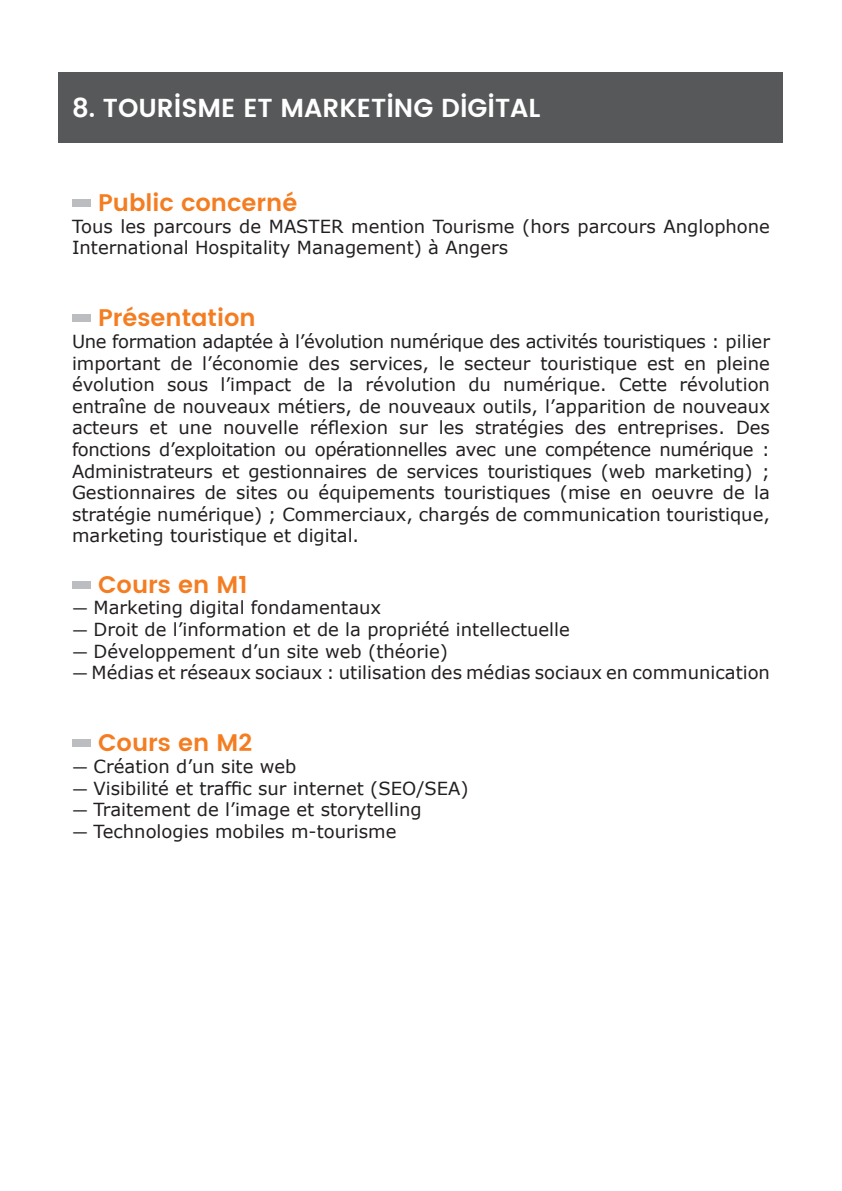
<style>
.page{position:relative;width:842px;height:1191px;background:#fff}
.page>*{position:absolute;margin:0;border:0;box-sizing:border-box;transform-origin:0 0}
.t1{font:700 26px "UA Poppins Titre";color:#fff}
.t2{font:700 24px "UA Poppins Texte";color:#f47d21}
.t3{font:18px/21.6px "Verdana";color:#231f20}
.s1{font-size:16px}
</style>
<div class="page">
<div style="left:59px;top:72px;width:724px;height:71px;background:#57585a"></div>
<div style="left:72px;top:199px;width:19px;height:8px;background:#bcbdc0"></div>
<div style="left:72px;top:314px;width:19px;height:8px;background:#bcbdc0"></div>
<div style="left:72px;top:581px;width:19px;height:7px;background:#bcbdc0"></div>
<div style="left:72px;top:739px;width:19px;height:8px;background:#bcbdc0"></div>
<p class="t1" style="left:72px;top:92px;width:470px">8. TOURISME ET MARKETING DIGITAL</p>
<p class="t2" style="left:98px;top:185px;width:201px">Public concerné</p>
<p class="t3" style="left:72px;top:216px;width:699px">Tous les parcours de MASTER mention Tourisme (hors parcours Anglophone<br>International Hospitality Management) à Angers</p>
<p class="t2" style="left:98px;top:300px;width:159px">Présentation</p>
<p class="t3" style="left:72px;top:331px;width:699px;text-align:justify">Une formation adaptée à l’évolution numérique des activités touristiques : pilier important de l’économie des services, le secteur touristique est en pleine évolution sous l’impact de la révolution du numérique. Cette révolution entraîne de nouveaux métiers, de nouveaux outils, l’apparition de nouveaux acteurs et une nouvelle réflexion sur les stratégies des entreprises. Des fonctions d’exploitation ou opérationnelles avec une compétence numérique :<br>Administrateurs et gestionnaires de services touristiques (web marketing) ; Gestionnaires de sites ou équipements touristiques (mise en oeuvre de la stratégie numérique) ; Commerciaux, chargés de communication touristique, marketing touristique et digital.</p>
<p class="t2" style="left:98px;top:566px;width:151px">Cours en M1</p>
<p class="t3" style="left:72px;top:597px;width:311px"><span class="s1">—</span> Marketing digital fondamentaux</p>
<p class="t3" style="left:72px;top:619px;width:499px"><span class="s1">—</span> Droit de l’information et de la propriété intellectuelle</p>
<p class="t3" style="left:72px;top:640px;width:377px"><span class="s1">—</span> Développement d’un site web (théorie)</p>
<p class="t3" style="left:72px;top:662px;width:699px"><span class="s1">—</span> Médias et réseaux sociaux : utilisation des médias sociaux en communication</p>
<p class="t2" style="left:98px;top:725px;width:155px">Cours en M2</p>
<p class="t3" style="left:72px;top:756px;width:226px"><span class="s1">—</span> Création d’un site web</p>
<p class="t3" style="left:72px;top:777px;width:398px"><span class="s1">—</span> Visibilité et traffic sur internet (SEO/SEA)</p>
<p class="t3" style="left:72px;top:799px;width:351px"><span class="s1">—</span> Traitement de l’image et storytelling</p>
<p class="t3" style="left:72px;top:820px;width:326px"><span class="s1">—</span> Technologies mobiles m-tourisme</p>
</div>
